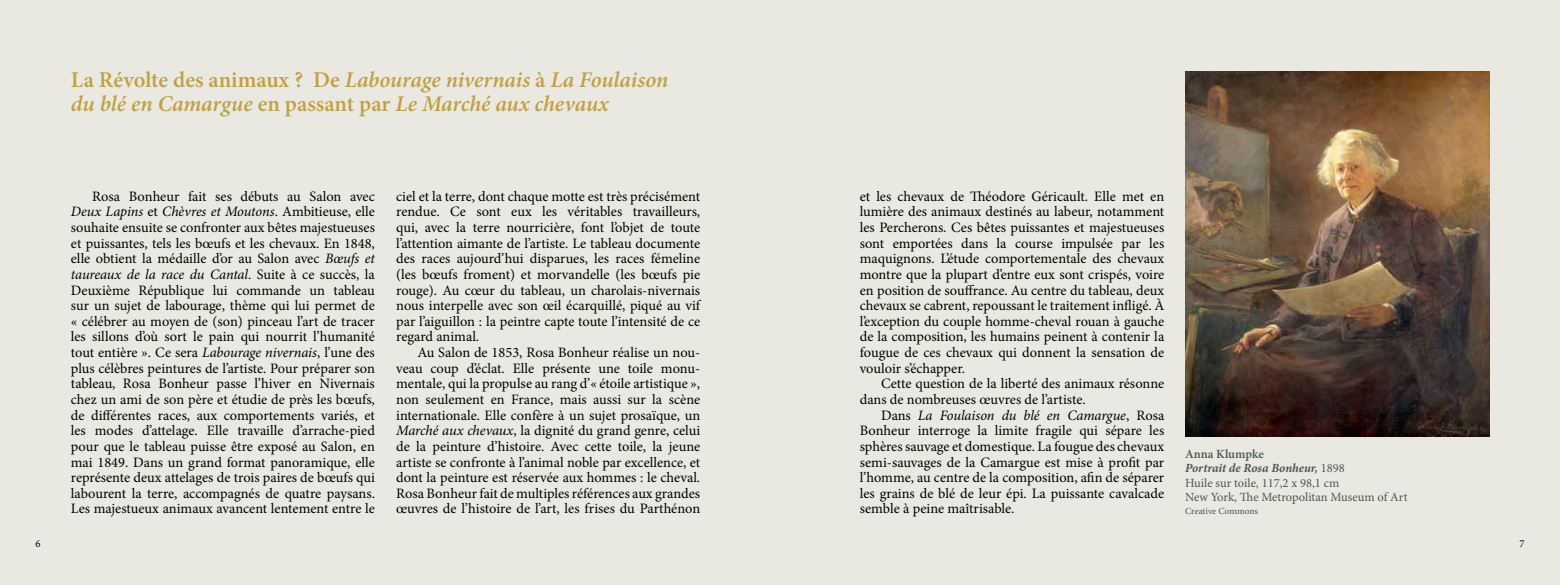
<style>
.page{position:relative;width:1560px;height:585px;background:#fff}
.page>*{position:absolute;margin:0;border:0;box-sizing:border-box;transform-origin:0 0}
.t1{font:italic 600 22.5px/23.8px "Minion Pro";letter-spacing:-.005em;color:#c1a13f}
.t2{font:14.38px/15.6px "Minion Pro";color:#000;text-align:justify}
.t3{font:12.5px/14.4px "Minion Pro";color:#505456}
.t4{font:10.62px "Minion Pro";color:#000}
.t5{font:9.38px "Minion Pro";letter-spacing:-.005em;color:#505456}
.s1{font-style:normal}
.s2{font-style:italic}
.s3{font-weight:600}
.s4{font-weight:700;font-style:italic}
</style>
<div class="page">
<div style="left:0;top:0;width:780px;height:585px;background:#e9e9e2"></div>
<div style="left:780px;top:0;width:779px;height:585px;background:#e9e9e2"></div>
<img style="left:1185px;top:71px;width:303px;height:366px">
<h1 class="t1" style="left:71px;top:68px;width:599px"><span class="s1">La Révolte des animaux ? De</span> Labourage nivernais <span class="s1">à</span> La Foulaison du blé en Camargue <span class="s1">en passant par</span> Le Marché aux chevaux</h1>
<p class="t2" style="left:71px;top:188px;width:305px;text-indent:21px">Rosa Bonheur fait ses débuts au Salon avec <span class="s2">Deux Lapins</span> et <span class="s2">Chèvres et Moutons</span>. Ambitieuse, elle souhaite ensuite se confronter aux bêtes majestueuses et puissantes, tels les bœufs et les chevaux. En 1848, elle obtient la médaille d’or au Salon avec <span class="s2">Bœufs et taureaux de la race du Cantal</span>. Suite à ce succès, la Deuxième République lui commande un tableau sur un sujet de labourage, thème qui lui permet de « célébrer au moyen de (son) pinceau l’art de tracer les sillons d’où sort le pain qui nourrit l’humanité tout entière ». Ce sera <span class="s2">Labourage nivernais</span>, l’une des plus célèbres peintures de l’artiste. Pour préparer son tableau, Rosa Bonheur passe l’hiver en Nivernais chez un ami de son père et étudie de près les bœufs, de différentes races, aux comportements variés, et les modes d’attelage. Elle travaille d’arrache-pied pour que le tableau puisse être exposé au Salon, en mai 1849. Dans un grand format panoramique, elle représente deux attelages de trois paires de bœufs qui labourent la terre, accompagnés de quatre paysans.<br>Les majestueux animaux avancent lentement entre le</p>
<p class="t2" style="left:396px;top:188px;width:305px">ciel et la terre, dont chaque motte est très précisément rendue. Ce sont eux les véritables travailleurs, qui, avec la terre nourricière, font l’objet de toute l’attention aimante de l’artiste. Le tableau documente des races aujourd’hui disparues, les races fémeline (les bœufs froment) et morvandelle (les bœufs pie rouge). Au cœur du tableau, un charolais-nivernais nous interpelle avec son œil écarquillé, piqué au vif par l’aiguillon : la peintre capte toute l’intensité de ce regard animal.</p>
<p class="t2" style="left:396px;top:345px;width:305px;text-indent:21px">Au Salon de 1853, Rosa Bonheur réalise un nou&shy;veau coup d’éclat. Elle présente une toile monu&shy;mentale, qui la propulse au rang d’« étoile artistique », non seulement en France, mais aussi sur la scène internationale. Elle confère à un sujet prosaïque, un <span class="s2">Marché aux chevaux</span>, la dignité du grand genre, celui de la peinture d’histoire. Avec cette toile, la jeune artiste se confronte à l’animal noble par excellence, et dont la peinture est réservée aux hommes : le cheval.<br>Rosa Bonheur fait de multiples références aux grandes œuvres de l’histoire de l’art, les frises du Parthénon</p>
<p class="t2" style="left:859px;top:188px;width:306px">et les chevaux de Théodore Géricault. Elle met en lumière des animaux destinés au labeur, notamment les Percherons. Ces bêtes puissantes et majestueuses sont emportées dans la course impulsée par les maquignons. L’étude comportementale des chevaux montre que la plupart d’entre eux sont crispés, voire en position de souffrance. Au centre du tableau, deux chevaux se cabrent, repoussant le traitement infligé. À l’exception du couple homme-cheval rouan à gauche de la composition, les humains peinent à contenir la fougue de ces chevaux qui donnent la sensation de vouloir s’échapper.</p>
<p class="t2" style="left:859px;top:376px;width:306px;text-indent:21px">Cette question de la liberté des animaux résonne dans de nombreuses œuvres de l’artiste.</p>
<p class="t2" style="left:859px;top:407px;width:306px;text-indent:21px">Dans <span class="s2">La Foulaison du blé en Camargue</span>, Rosa Bonheur interroge la limite fragile qui sépare les sphères sauvage et domestique. La fougue des chevaux semi-sauvages de la Camargue est mise à profit par l’homme, au centre de la composition, afin de séparer les grains de blé de leur épi. La puissante cavalcade semble à peine maîtrisable.</p>
<p class="t3" style="left:1184px;top:447px;width:224px"><span class="s3">Anna Klumpke<br></span><span class="s4">Portrait de Rosa Bonheur,</span> 1898<br>Huile sur toile, 117,2 x 98,1 cm<br>New York, The Metropolitan Museum of Art</p>
<p class="t5" style="left:1184px;top:505px;width:74px">Creative Commons</p>
<p class="t4" style="left:35px;top:536px;width:7px">6</p>
<p class="t4" style="left:1519px;top:536px;width:7px">7</p>
</div>
